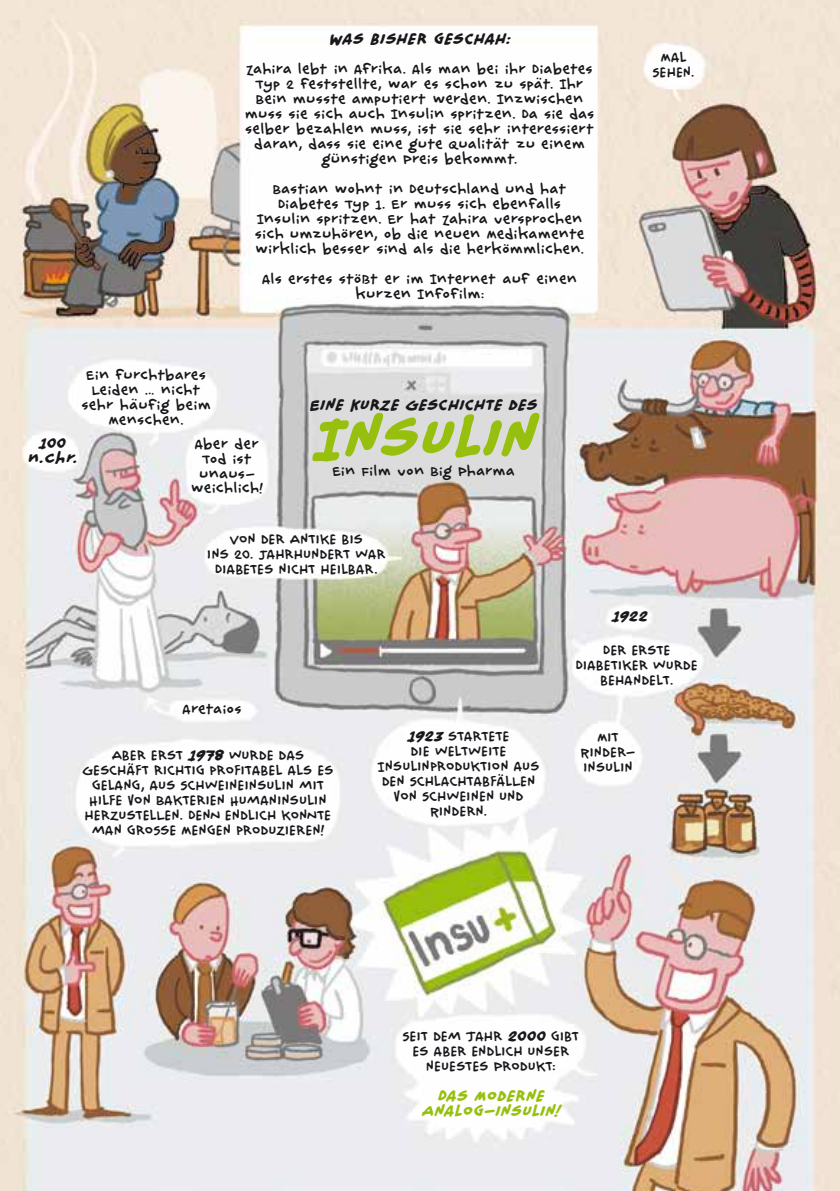
<style>
.page{position:relative;width:840px;height:1191px;background:#fff}
.page>*{position:absolute;margin:0;border:0;box-sizing:border-box;transform-origin:0 0}
.t1{font:700 58px "Billy The Flying Robot UCBB";letter-spacing:-.035em;color:#97bf0d}
.t2{font:16px/15px "Billy The Flying Robot LCBB";letter-spacing:-.02em;color:#1a171c;text-align:center}
.t3{font:16px/15px "Billy The Flying Robot UCBB";letter-spacing:-.01em;color:#1a171c;text-align:center}
.t4{font:700 16px "Billy The Flying Robot UCBB";letter-spacing:-.005em;color:#1a171c}
.t5{font:700 16px/15px "Billy The Flying Robot UCBB";letter-spacing:-.01em;color:#97bf0d;text-align:center}
.t6{font:700 16px/15px "Billy The Flying Robot LCBB";letter-spacing:-.035em;color:#1a171c;text-align:center}
.s1{font-weight:700}
</style>
<div class="page">
<img style="left:0;top:0;width:839px;height:1191px">
<p class="t4" style="left:328px;top:28px;width:183px">WAS BISHER GESCHAH:</p>
<p class="t2" style="left:244px;top:62px;width:351px">Zahira lebt in Afrika. Als man bei ihr Diabetes Typ 2 feststellte, war es schon zu spät. Ihr Bein musste amputiert werden. Inzwischen muss sie sich auch Insulin spritzen. Da sie das selber bezahlen muss, ist sie sehr interessiert daran, dass sie eine gute Qualität zu einem günstigen Preis bekommt.</p>
<p class="t2" style="left:254px;top:182px;width:331px">Bastian wohnt in Deutschland und hat Diabetes Typ 1. Er muss sich ebenfalls Insulin spritzen. Er hat Zahira versprochen sich umzuhören, ob die neuen Medikamente wirklich besser sind als die herkömmlichen.</p>
<p class="t2" style="left:262px;top:272px;width:317px">Als erstes stößt er im Internet auf einen kurzen Infofilm:</p>
<p class="t3" style="left:652px;top:49px;width:44px">MAL<br>SEHEN.</p>
<p class="t2" style="left:81px;top:368px;width:131px">Ein furchtbares<br>Leiden … nicht sehr häufig beim<br>Menschen.</p>
<p class="t6" style="left:27px;top:436px;width:52px">100 n.Chr.</p>
<p class="t2" style="left:190px;top:436px;width:74px">Aber der<br>Tod ist unaus&shy;weichlich!</p>
<p class="t4" style="left:309px;top:394px;width:230px">EINE KURZE GESCHICHTE DES</p>
<h1 class="t1" style="left:311px;top:397px;width:226px">INSULIN</h1>
<p class="t2" style="left:332px;top:464px;width:184px">Ein Film von Big Pharma</p>
<p class="t3" style="left:207px;top:531px;width:180px">VON DER ANTIKE BIS<br>INS 20. JAHRHUNDERT WAR<br>DIABETES NICHT HEILBAR.</p>
<p class="t4" style="left:611px;top:604px;width:38px">1922</p>
<p class="t2" style="left:182px;top:702px;width:61px">Aretaios</p>
<p class="t3" style="left:82px;top:748px;width:253px">ABER ERST <span class="s1">1978</span> WURDE DAS<br>GESCHÄFT RICHTIG PROFITABEL ALS ES<br>GELANG, AUS SCHWEINEINSULIN MIT<br>HILFE VON BAKTERIEN HUMANINSULIN<br>HERZUSTELLEN. DENN ENDLICH KONNTE<br>MAN GROßE MENGEN PRODUZIEREN!</p>
<p class="t3" style="left:377px;top:729px;width:164px"><span class="s1">1923</span> STARTETE<br>DIE WELTWEITE<br>INSULINPRODUKTION AUS<br>DEN SCHLACHTABFÄLLEN<br>VON SCHWEINEN UND<br>RINDERN.</p>
<p class="t3" style="left:575px;top:643px;width:124px">DER ERSTE<br>DIABETIKER WURDE<br>BEHANDELT.</p>
<p class="t3" style="left:580px;top:729px;width:56px">MIT<br>RINDER-<br>INSULIN</p>
<p class="t3" style="left:402px;top:1029px;width:178px">SEIT DEM JAHR <span class="s1">2000</span> GIBT<br>ES ABER ENDLICH UNSER<br>NEUESTES PRODUKT:</p>
<p class="t5" style="left:421px;top:1088px;width:140px">DAS MODERNE<br>ANALOG-INSULIN!</p>
</div>
